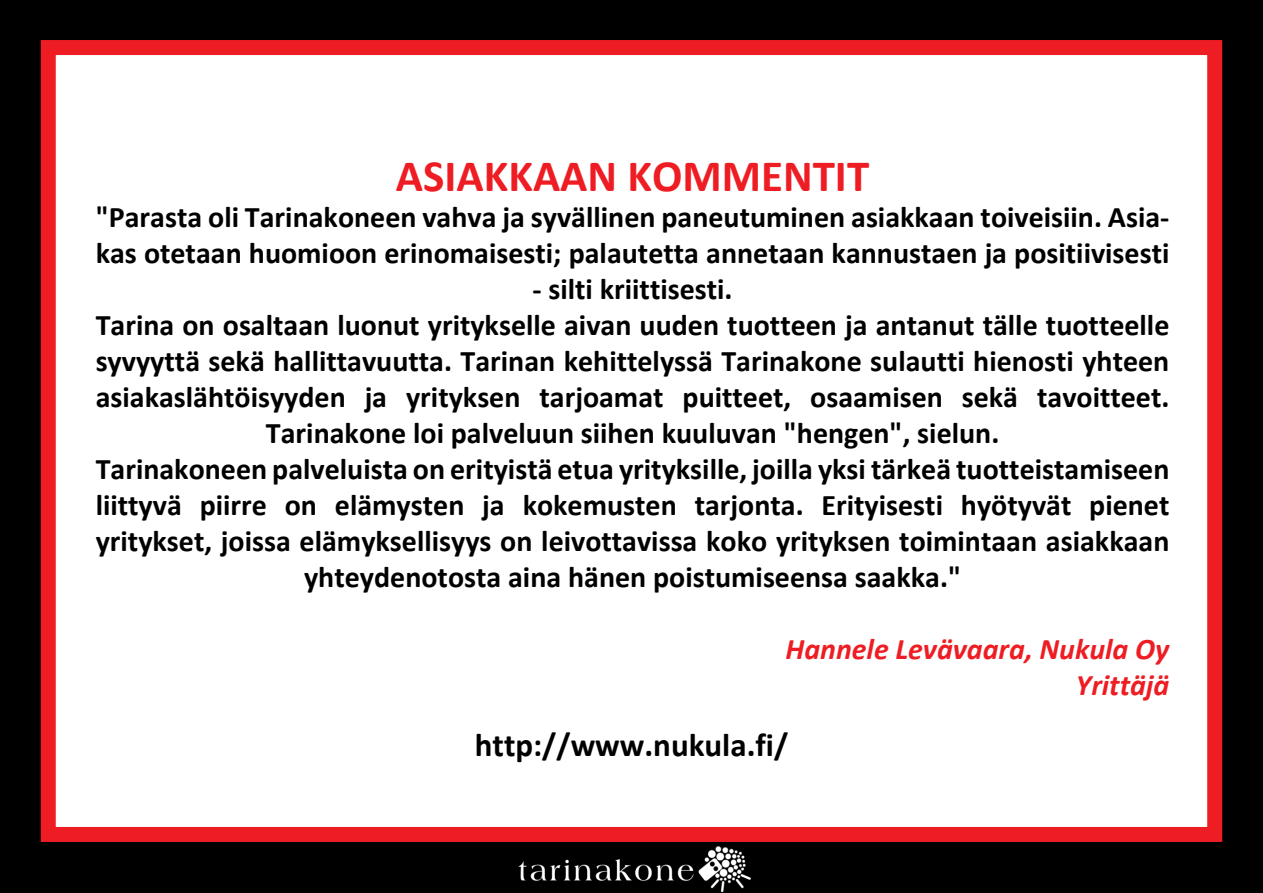
<style>
.page{position:relative;width:1263px;height:893px;background:#000}
.page>*{position:absolute;margin:0;border:0;box-sizing:border-box;transform-origin:0 0}
.t1{font:700 45px "Calibri";color:#ee1d23}
.t2{font:700 33px "Calibri";color:#000}
.t3{font:700 30px/36px "Calibri";color:#000;text-align:center}
.t4{font:italic 700 30px "Calibri";color:#ee1d23}
</style>
<div class="page">
<img style="left:508px;top:842px;width:251px;height:51px">
<div style="left:41px;top:40px;width:1181px;height:802px;background:#fff;border:15px solid #ee1d23"></div>
<p class="t1" style="left:396px;top:148px;width:475px">ASIAKKAAN KOMMENTIT</p>
<p class="t3" style="left:96px;top:198px;width:1075px;text-align:left">"Parasta oli Tarinakoneen vahva ja syvällinen paneutuminen asiakkaan toiveisiin. Asia&shy;kas otetaan huomioon erinomaisesti; palautetta annetaan kannustaen ja positiivisesti</p>
<p class="t3" style="left:532px;top:270px;width:202px">- silti kriittisesti.</p>
<p class="t3" style="left:96px;top:306px;width:1075px">Tarina on osaltaan luonut yritykselle aivan uuden tuotteen ja antanut tälle tuotteelle syvyyttä sekä hallittavuutta. Tarinan kehittelyssä Tarinakone sulautti hienosti yhteen asiakaslähtöisyyden ja yrityksen tarjoamat puitteet, osaamisen sekä tavoitteet.<br>Tarinakone loi palveluun siihen kuuluvan "hengen", sielun.</p>
<p class="t3" style="left:96px;top:450px;width:1075px">Tarinakoneen palveluista on erityistä etua yrityksille, joilla yksi tärkeä tuotteistamiseen liittyvä piirre on elämysten ja kokemusten tarjonta. Erityisesti hyötyvät pienet yritykset, joissa elämyksellisyys on leivottavissa koko yrityksen toimintaan asiakkaan yhteydenotosta aina hänen poistumiseensa saakka."</p>
<p class="t4" style="left:785px;top:631px;width:385px">Hannele Levävaara, Nukula Oy</p>
<p class="t4" style="left:1076px;top:667px;width:95px">Yrittäjä</p>
<p class="t2" style="left:475px;top:725px;width:315px">http://www.nukula.fi/</p>
</div>
